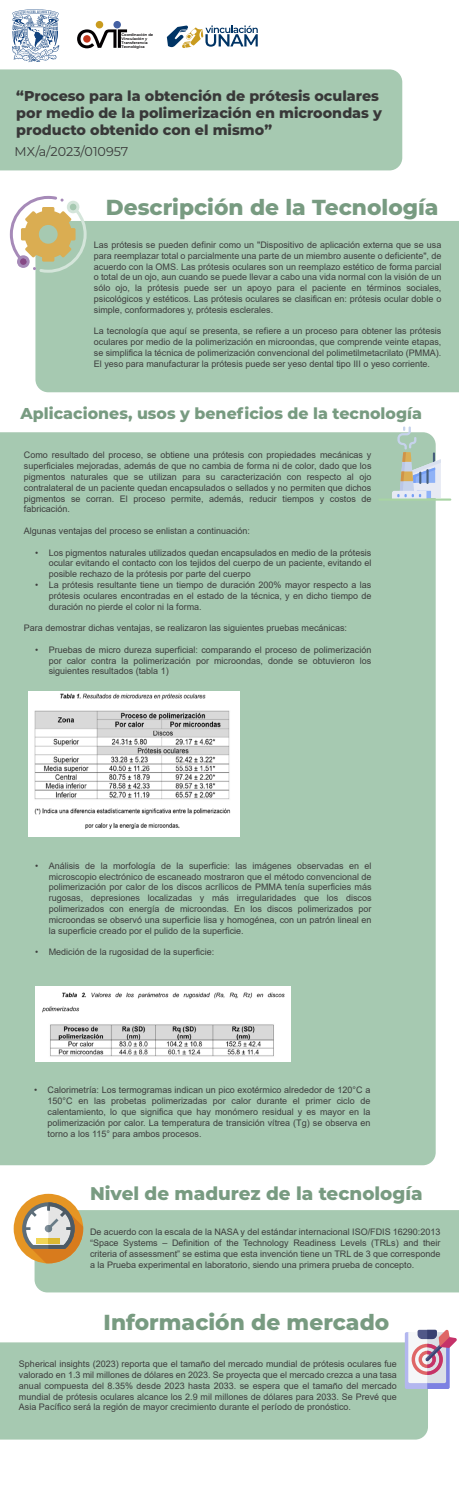
<style>
.page{position:relative;width:459px;height:1494px;background:#fff}
.page>*{position:absolute;margin:0;border:0;box-sizing:border-box;transform-origin:0 0}
.t1{font:800 21.75px "Montserrat";color:#789b81}
.t2{font:800 18.38px "Montserrat";color:#789b81}
.t3{font:800 15.75px "Montserrat";color:#789b81}
.t4{font:800 14.25px/17.1px "Montserrat";color:#383838}
.t5{font:12.75px "Montserrat";color:#3a3a3a}
.t6{font:9px/10.8px "Arial";color:#3d3d3d;text-align:justify}
.t7{font:600 3.75px/4px "Montserrat";color:#030002}
</style>
<div class="page">
<div style="left:0;top:69px;width:402px;height:101px;background:#a6c9b1"></div>
<div style="left:35px;top:221px;width:424px;height:171px;background:#a6c9b1"></div>
<svg style="left:10px;top:196px;width:77px;height:77px"></svg>
<div style="left:0;top:432px;width:436px;height:733px;background:#a6c9b1"></div>
<svg style="left:392px;top:426px;width:49px;height:72px;background:#c0d1ce"></svg>
<hr style="left:378px;top:498px;width:73px;height:2px;background:#a8d4a4">
<div style="left:35px;top:1210px;width:424px;height:82px;background:#a6c9b1"></div>
<div style="left:14px;top:1193px;width:69px;height:70px;background:#e59523;border-radius:50%"></div>
<svg style="left:22px;top:1202px;width:61px;height:61px"></svg>
<div style="left:0;top:1342px;width:428px;height:97px;background:#a6c9b1"></div>
<svg style="left:405px;top:1329px;width:52px;height:59px"></svg>
<svg style="left:12px;top:9px;width:47px;height:53px"></svg>
<div style="left:96px;top:21px;width:7px;height:7px;background:#c99b1e;border-radius:50%"></div>
<div style="left:113px;top:21px;width:8px;height:7px;background:#4461a3;border-radius:50%"></div>
<svg style="left:77px;top:29px;width:50px;height:19px"></svg>
<svg style="left:167px;top:25px;width:91px;height:23px"></svg>
<img style="left:29px;top:691px;width:210px;height:145px">
<img style="left:35px;top:986px;width:256px;height:75px">
<p class="t7" style="left:122px;top:32px;width:33px">Coordinación de<br>Vinculación y<br>Transferencia<br>Tecnológica</p>
<h3 class="t4" style="left:16px;top:86px;width:367px">“Proceso para la obtención de prótesis oculares por medio de la polimerización en microondas y producto obtenido con el mismo”</h3>
<h3 class="t5" style="left:15px;top:142px;width:115px">MX/a/2023/010957</h3>
<h1 class="t1" style="left:106px;top:191px;width:334px">Descripción de la Tecnología</h1>
<p class="t6" style="left:94px;top:239px;width:349px">Las prótesis se pueden definir como un "Dispositivo de aplicación externa que se usa para reemplazar total o parcialmente una parte de un miembro ausente o deficiente", de acuerdo con la OMS. Las prótesis oculares son un reemplazo estético de forma parcial o total de un ojo, aun cuando se puede llevar a cabo una vida normal con la visión de un sólo ojo, la prótesis puede ser un apoyo para el paciente en términos sociales, psicológicos y estéticos. Las prótesis oculares se clasifican en: prótesis ocular doble o simple, conformadores y, prótesis esclerales.</p>
<p class="t6" style="left:94px;top:326px;width:349px">La tecnología que aquí se presenta, se refiere a un proceso para obtener las prótesis oculares por medio de la polimerización en microondas, que comprende veinte etapas, se simplifica la técnica de polimerización convencional del polimetilmetacrilato (PMMA).<br>El yeso para manufacturar la prótesis puede ser yeso dental tipo III o yeso corriente.</p>
<h3 class="t3" style="left:21px;top:402px;width:403px">Aplicaciones, usos y beneficios de la tecnología</h3>
<p class="t6" style="left:24px;top:449px;width:349px">Como resultado del proceso, se obtiene una prótesis con propiedades mecánicas y superficiales mejoradas, además de que no cambia de forma ni de color, dado que los pigmentos naturales que se utilizan para su caracterización con respecto al ojo contralateral de un paciente quedan encapsulados o sellados y no permiten que dichos pigmentos se corran. El proceso permite, además, reducir tiempos y costos de fabricación.</p>
<p class="t6" style="left:24px;top:525px;width:228px">Algunas ventajas del proceso se enlistan a continuación:</p>
<p class="t6" style="left:49px;top:547px;width:324px;text-indent:-13px">• Los pigmentos naturales utilizados quedan encapsulados en medio de la prótesis ocular evitando el contacto con los tejidos del cuerpo de un paciente, evitando el posible rechazo de la prótesis por parte del cuerpo</p>
<p class="t6" style="left:49px;top:579px;width:324px;text-indent:-13px">• La prótesis resultante tiene un tiempo de duración 200% mayor respecto a las prótesis oculares encontradas en el estado de la técnica, y en dicho tiempo de duración no pierde el color ni la forma.</p>
<p class="t6" style="left:24px;top:622px;width:325px">Para demostrar dichas ventajas, se realizaron las siguientes pruebas mecánicas:</p>
<p class="t6" style="left:49px;top:644px;width:324px;text-indent:-13px">• Pruebas de micro dureza superficial: comparando el proceso de polimerización por calor contra la polimerización por microondas, donde se obtuvieron los siguientes resultados (tabla 1)</p>
<p class="t6" style="left:49px;top:860px;width:324px;text-indent:-14px">• Análisis de la morfología de la superficie: las imágenes observadas en el microscopio electrónico de escaneado mostraron que el método convencional de polimerización por calor de los discos acrílicos de PMMA tenía superficies más rugosas, depresiones localizadas y más irregularidades que los discos polimerizados con energía de microondas. En los discos polimerizados por microondas se observó una superficie lisa y homogénea, con un patrón lineal en la superficie creado por el pulido de la superficie.</p>
<p class="t6" style="left:35px;top:946px;width:181px">• Medición de la rugosidad de la superficie:</p>
<p class="t6" style="left:48px;top:1084px;width:324px;text-indent:-14px">• Calorimetría: Los termogramas indican un pico exotérmico alrededor de 120°C a 150°C en las probetas polimerizadas por calor durante el primer ciclo de calentamiento, lo que significa que hay monómero residual y es mayor en la polimerización por calor. La temperatura de transición vítrea (Tg) se observa en torno a los 115° para ambos procesos.</p>
<h2 class="t2" style="left:90px;top:1180px;width:334px">Nivel de madurez de la tecnología</h2>
<p class="t6" style="left:90px;top:1226px;width:352px">De acuerdo con la escala de la NASA y del estándar internacional ISO/FDIS 16290:2013 “Space Systems – Definition of the Technology Readiness Levels (TRLs) and their criteria of assessment” se estima que esta invención tiene un TRL de 3 que corresponde a la Prueba experimental en laboratorio, siendo una primera prueba de concepto.</p>
<h1 class="t1" style="left:104px;top:1306px;width:287px">Información de mercado</h1>
<p class="t6" style="left:19px;top:1358px;width:379px">Spherical insights (2023) reporta que el tamaño del mercado mundial de prótesis oculares fue valorado en 1.3 mil millones de dólares en 2023. Se proyecta que el mercado crezca a una tasa anual compuesta del 8.35% desde 2023 hasta 2033. se espera que el tamaño del mercado mundial de prótesis oculares alcance los 2.9 mil millones de dólares para 2033. Se Prevé que Asia Pacífico será la región de mayor crecimiento durante el período de pronóstico.</p>
</div>
